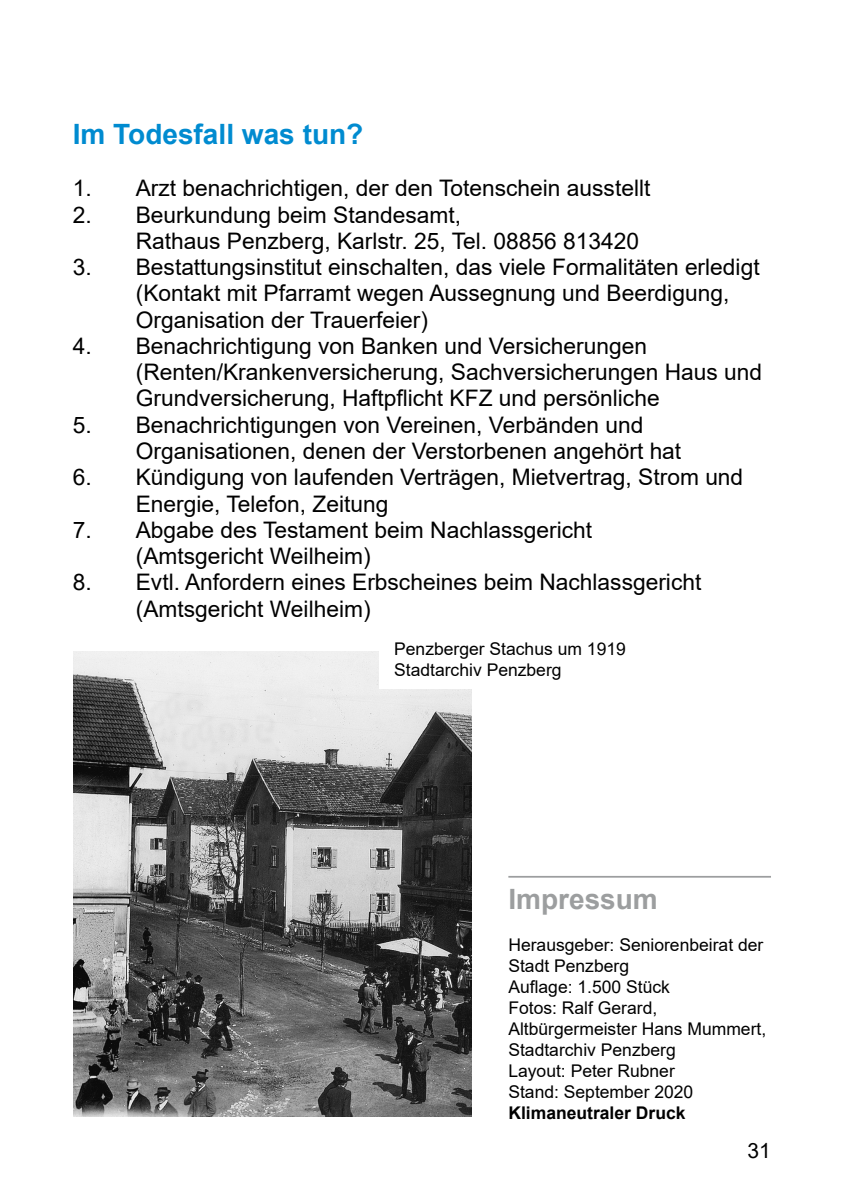
<style>
.page{position:relative;width:844px;height:1191px;background:#fff}
.page>*{position:absolute;margin:0;border:0;box-sizing:border-box;transform-origin:0 0}
.t1{font:700 28px "Arial";color:#008bd0}
.t2{font:700 28px "Arial";color:#9c9e9f}
.t3{font:22.75px/26.2px "Arial";color:#000}
.t4{font:21px "Arial";color:#000}
.t5{font:17.5px/21px "Arial";color:#000}
.t6{font:700 17.5px "Arial";color:#000}
</style>
<div class="page">
<hr style="left:508px;top:876px;width:262px;height:1px;background:#9c9e9f">
<img style="left:73px;top:651px;width:398px;height:465px">
<div style="left:379px;top:646px;width:360px;height:43px;background:#fff"></div>
<p class="t1" style="left:73px;top:114px;width:292px">Im Todesfall was tun?</p>
<p class="t3" style="left:73px;top:175px;width:579px">1. Arzt benachrichtigen, der den Totenschein ausstellt</p>
<p class="t3" style="left:136px;top:201px;width:504px;text-indent:-63px">2. Beurkundung beim Standesamt,<br>Rathaus Penzberg, Karlstr. 25, Tel. 08856 813420</p>
<p class="t3" style="left:136px;top:254px;width:625px;text-indent:-63px">3. Bestattungsinstitut einschalten, das viele Formalitäten erledigt (Kontakt mit Pfarramt wegen Aussegnung und Beerdigung,<br>Organisation der Trauerfeier)</p>
<p class="t3" style="left:136px;top:333px;width:627px;text-indent:-63px">4. Benachrichtigung von Banken und Versicherungen (Renten/Krankenversicherung, Sachversicherungen Haus und<br>Grundversicherung, Haftpflicht KFZ und persönliche</p>
<p class="t3" style="left:136px;top:411px;width:547px;text-indent:-63px">5. Benachrichtigungen von Vereinen, Verbänden und<br>Organisationen, denen der Verstorbenen angehört hat</p>
<p class="t3" style="left:136px;top:464px;width:609px;text-indent:-63px">6. Kündigung von laufenden Verträgen, Mietvertrag, Strom und<br>Energie, Telefon, Zeitung</p>
<p class="t3" style="left:136px;top:516px;width:458px;text-indent:-63px">7. Abgabe des Testament beim Nachlassgericht (Amtsgericht Weilheim)</p>
<p class="t3" style="left:136px;top:569px;width:567px;text-indent:-63px">8. Evtl. Anfordern eines Erbscheines beim Nachlassgericht (Amtsgericht Weilheim)</p>
<p class="t5" style="left:394px;top:638px;width:233px">Penzberger Stachus um 1919<br>Stadtarchiv Penzberg</p>
<p class="t2" style="left:508px;top:879px;width:151px">Impressum</p>
<p class="t5" style="left:508px;top:934px;width:259px">Herausgeber: Seniorenbeirat der<br>Stadt Penzberg<br>Auflage: 1.500 Stück<br>Fotos: Ralf Gerard,<br>Altbürgermeister Hans Mummert,<br>Stadtarchiv Penzberg<br>Layout: Peter Rubner<br>Stand: September 2020</p>
<p class="t6" style="left:508px;top:1100px;width:178px">Klimaneutraler Druck</p>
<p class="t4" style="left:747px;top:1136px;width:25px">31</p>
</div>
